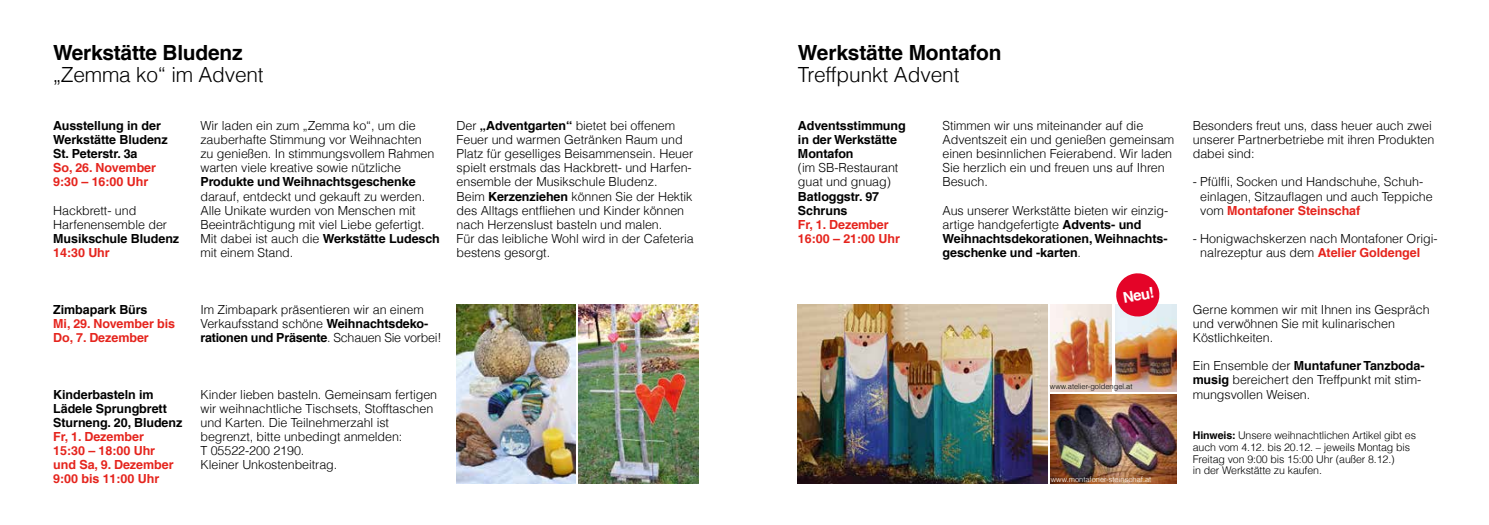
<style>
.page{position:relative;width:1489px;height:525px;background:#fff}
.page>*{position:absolute;margin:0;border:0;box-sizing:border-box;transform-origin:0 0}
.t1{font:700 20.88px "Helveticafor Caritas";letter-spacing:-.01em;color:#000}
.t2{font:300 20.88px "Helveticafor Caritas";letter-spacing:-.01em;color:#000}
.t3{font:700 14.88px "Helveticafor Caritas";color:#fff}
.t4{font:300 12.5px/14.1px "Helveticafor Caritas";letter-spacing:-.005em;color:#000}
.t5{font:700 12.5px/14.1px "Helveticafor Caritas";letter-spacing:-.005em;color:#000}
.t6{font:700 12.5px/14.1px "Helveticafor Caritas";letter-spacing:-.005em;color:#e5241d}
.t7{font:300 10.62px/11.9px "Helveticafor Caritas";letter-spacing:-.01em;color:#000}
.t8{font:300 7.5px "Helveticafor Caritas";color:#fff}
.t9{font:300 7.5px "Helveticafor Caritas";color:#000}
.s1{font-weight:700}
.s2{font-weight:300}
.s3{font-weight:700;color:#e5241d}
</style>
<div class="page">
<img style="left:456px;top:304px;width:119px;height:179px">
<img style="left:579px;top:304px;width:119px;height:179px">
<img style="left:797px;top:304px;width:250px;height:179px">
<img style="left:1050px;top:304px;width:61px;height:87px">
<img style="left:1115px;top:304px;width:60px;height:87px">
<img style="left:1050px;top:394px;width:125px;height:89px">
<svg style="left:1115px;top:273px;width:45px;height:45px;background:#e74762"></svg>
<h1 class="t1" style="left:53px;top:40px;width:191px">Werkstätte Bludenz</h1>
<h1 class="t2" style="left:53px;top:61px;width:212px">„Zemma ko“ im Advent</h1>
<p class="t5" style="left:53px;top:118px;width:116px">Ausstellung in der<br>Werkstätte Bludenz<br>St. Peterstr. 3a</p>
<p class="t6" style="left:53px;top:161px;width:104px">So, 26. November<br>9:30 – 16:00 Uhr</p>
<p class="t4" style="left:53px;top:203px;width:115px">Hackbrett- und<br>Harfenensemble der</p>
<p class="t5" style="left:53px;top:231px;width:127px">Musikschule Bludenz</p>
<p class="t6" style="left:53px;top:245px;width:58px">14:30 Uhr</p>
<p class="t4" style="left:200px;top:118px;width:235px">Wir laden ein zum „Zemma ko“, um die zauberhafte Stimmung vor Weihnachten zu genießen. In stimmungsvollem Rahmen warten viele kreative sowie nützliche</p>
<p class="t5" style="left:200px;top:175px;width:217px">Produkte und Weihnachtsgeschenke</p>
<p class="t4" style="left:200px;top:189px;width:241px">darauf, entdeckt und gekauft zu werden.<br>Alle Unikate wurden von Menschen mit Beeinträchtigung mit viel Liebe gefertigt.<br>Mit dabei ist auch die <span class="s1">Werkstätte Ludesch </span>mit einem Stand.</p>
<p class="t4" style="left:456px;top:118px;width:239px">Der <span class="s1">„Adventgarten“</span> bietet bei offenem Feuer und warmen Getränken Raum und Platz für geselliges Beisammensein. Heuer spielt erstmals das Hackbrett- und Harfen&shy;ensemble der Musikschule Bludenz.<br>Beim <span class="s1">Kerzenziehen</span> können Sie der Hektik des Alltags entfliehen und Kinder können nach Herzenslust basteln und malen.<br>Für das leibliche Wohl wird in der Cafeteria bestens gesorgt.</p>
<p class="t5" style="left:53px;top:302px;width:96px">Zimbapark Bürs</p>
<p class="t6" style="left:53px;top:316px;width:123px">Mi, 29. November bis<br>Do, 7. Dezember</p>
<p class="t4" style="left:200px;top:302px;width:242px">Im Zimbapark präsentieren wir an einem<br>Verkaufsstand schöne <span class="s1">Weihnachtsdeko&shy;rationen und Präsente</span>. Schauen Sie vorbei!</p>
<p class="t5" style="left:53px;top:387px;width:131px">Kinderbasteln im<br>Lädele Sprungbrett<br>Sturneng. 20, Bludenz</p>
<p class="t6" style="left:53px;top:429px;width:122px">Fr, 1. Dezember<br>15:30 – 18:00 Uhr und Sa, 9. Dezember<br>9:00 bis 11:00 Uhr</p>
<p class="t4" style="left:200px;top:387px;width:238px">Kinder lieben basteln. Gemeinsam fertigen wir weihnachtliche Tischsets, Stofftaschen und Karten. Die Teilnehmerzahl ist begrenzt, bitte unbedingt anmelden:<br>T 05522-200 2190.<br>Kleiner Unkostenbeitrag.</p>
<h1 class="t1" style="left:798px;top:40px;width:205px">Werkstätte Montafon</h1>
<h1 class="t2" style="left:798px;top:61px;width:163px">Treffpunkt Advent</h1>
<p class="t5" style="left:798px;top:118px;width:109px">Adventsstimmung in der Werkstätte<br>Montafon</p>
<p class="t4" style="left:798px;top:161px;width:102px">(im SB-Restaurant guat und gnuag)</p>
<p class="t5" style="left:798px;top:189px;width:83px">Batloggstr. 97<br>Schruns</p>
<p class="t6" style="left:798px;top:217px;width:103px">Fr, 1. Dezember<br>16:00 – 21:00 Uhr</p>
<p class="t4" style="left:942px;top:118px;width:233px">Stimmen wir uns miteinander auf die Adventszeit ein und genießen gemeinsam einen besinnlichen Feierabend. Wir laden Sie herzlich ein und freuen uns auf Ihren Besuch.</p>
<p class="t5" style="left:942px;top:203px;width:227px"><span class="s2">Aus unserer Werkstätte bieten wir einzig&shy;artige handgefertigte</span> Advents- und Weihnachtsdekorationen, Weihnachts&shy;geschenke und -karten<span class="s2">.</span></p>
<p class="t3" style="left:1121px;top:288px;width:33px;rotate:-10deg">Neu!</p>
<p class="t9" style="left:1049px;top:381px;width:84px">www.atelier-goldengel.at</p>
<p class="t8" style="left:1050px;top:474px;width:102px">www.montafoner-steinschaf.at</p>
<p class="t4" style="left:1192px;top:118px;width:243px">Besonders freut uns, dass heuer auch zwei unserer Partnerbetriebe mit ihren Produkten dabei sind:</p>
<p class="t4" style="left:1200px;top:175px;width:234px;text-indent:-8px">- Pfülfli, Socken und Handschuhe, Schuh&shy;einlagen, Sitzauflagen und auch Teppiche vom <span class="s3">Montafoner Steinschaf</span></p>
<p class="t4" style="left:1200px;top:231px;width:239px;text-indent:-8px">- Honigwachskerzen nach Montafoner Origi&shy;nalrezeptur aus dem <span class="s3">Atelier Goldengel</span></p>
<p class="t4" style="left:1192px;top:302px;width:238px">Gerne kommen wir mit Ihnen ins Gespräch und verwöhnen Sie mit kulinarischen<br>Köstlichkeiten.</p>
<p class="t4" style="left:1192px;top:358px;width:233px">Ein Ensemble der <span class="s1">Muntafuner Tanzboda&shy;musig</span> bereichert den Treffpunkt mit stim&shy;mungsvollen Weisen.</p>
<p class="t7" style="left:1192px;top:429px;width:225px"><span class="s1">Hinweis:</span> Unsere weihnachtlichen Artikel gibt es auch vom 4.12. bis 20.12. – jeweils Montag bis Freitag von 9:00 bis 15:00 Uhr (außer 8.12.)<br>in der Werkstätte zu kaufen.</p>
</div>
